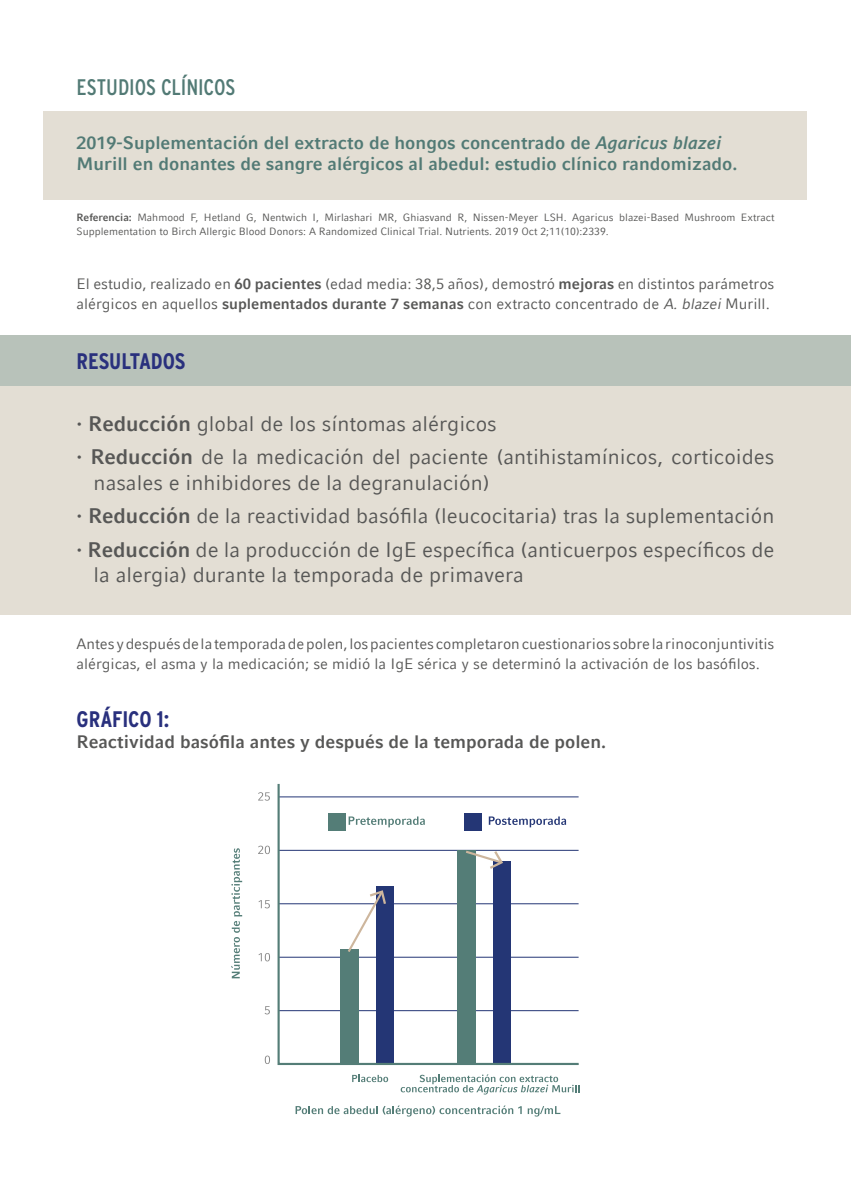
<style>
.page{position:relative;width:851px;height:1191px;background:#fff}
.page>*{position:absolute;margin:0;border:0;box-sizing:border-box;transform-origin:0 0}
.t1{font:700 22.5px "Interstate Condensed";letter-spacing:-.005em;color:#29307d}
.t2{font:22.5px "Interstate Condensed";letter-spacing:-.005em;color:#527a75}
.t3{font:21px/33.8px "Compatil Fact LT Com";color:#575756}
.t4{font:700 18px/21px "Compatil Fact LT";color:#527a75}
.t5{font:700 18px "Compatil Fact LT";color:#575756}
.t6{font:15px/19.5px "Compatil Fact LT Com";color:#575756}
.t7{font:10.5px/13.5px "Compatil Fact LT Com";color:#575756}
.s1{font-family:"Compatil Fact LT Com";font-style:italic}
.s2{font-family:"Compatil Fact LT";font-weight:700}
.s3{font-family:"Compatil Fact LT";font-style:italic}
</style>
<div class="page">
<div style="left:44px;top:111px;width:762px;height:89px;background:#e3ded4"></div>
<div style="left:0;top:336px;width:850px;height:50px;background:#b8c2ba"></div>
<div style="left:0;top:386px;width:850px;height:228px;background:#e3ded4"></div>
<svg style="left:277px;top:783px;width:302px;height:282px"></svg>
<svg style="left:265px;top:1055px;width:5px;height:9px"></svg>
<svg style="left:352px;top:1074px;width:36px;height:8px"></svg>
<svg style="left:400px;top:1074px;width:179px;height:20px"></svg>
<svg style="left:348px;top:816px;width:77px;height:11px"></svg>
<svg style="left:488px;top:816px;width:78px;height:11px"></svg>
<svg style="left:264px;top:1006px;width:6px;height:8px"></svg>
<svg style="left:258px;top:953px;width:12px;height:8px"></svg>
<svg style="left:258px;top:900px;width:12px;height:8px"></svg>
<svg style="left:258px;top:845px;width:12px;height:9px"></svg>
<svg style="left:258px;top:792px;width:12px;height:8px"></svg>
<svg style="left:295px;top:1105px;width:226px;height:11px"></svg>
<svg style="left:527px;top:1106px;width:33px;height:10px"></svg>
<svg style="left:231px;top:848px;width:11px;height:130px"></svg>
<div style="left:328px;top:813px;width:17px;height:17px;background:#547d77"></div>
<div style="left:464px;top:813px;width:18px;height:17px;background:#243675"></div>
<svg style="left:345px;top:889px;width:41px;height:65px"></svg>
<svg style="left:463px;top:849px;width:40px;height:20px"></svg>
<h1 class="t2" style="left:77px;top:74px;width:160px">ESTUDIOS CLÍNICOS</h1>
<p class="t4" style="left:77px;top:132px;width:662px">2019-Suplementación del extracto de hongos concentrado de <span class="s1">Agaricus blazei<br></span>Murill en donantes de sangre alérgicos al abedul: estudio clínico randomizado.</p>
<p class="t7" style="left:77px;top:211px;width:699px"><span class="s2">Referencia:</span> Mahmood F, Hetland G, Nentwich I, Mirlashari MR, Ghiasvand R, Nissen-Meyer LSH. Agaricus blazei-Based Mushroom Extract<br>Supplementation to Birch Allergic Blood Donors: A Randomized Clinical Trial. Nutrients. 2019 Oct 2;11(10):2339.</p>
<p class="t6" style="left:77px;top:274px;width:699px">El estudio, realizado en <span class="s2">60 pacientes</span> (edad media: 38,5 años), demostró <span class="s2">mejoras</span> en distintos parámetros alérgicos en aquellos <span class="s2">suplementados durante 7 semanas</span> con extracto concentrado de <span class="s3">A. blazei</span> Murill.</p>
<h1 class="t1" style="left:77px;top:349px;width:110px">RESULTADOS</h1>
<h2 class="t3" style="left:77px;top:406px;width:699px"><span class="s2">· Reducción</span> global de los síntomas alérgicos<br><span class="s2">· Reducción</span> de la medicación del paciente (antihistamínicos, corticoides</h2>
<h2 class="t3" style="left:77px;top:465px;width:699px;text-indent:17px">nasales e inhibidores de la degranulación)<br><span class="s2">· Reducción</span> de la reactividad basófila (leucocitaria) tras la suplementación <span class="s2">· Reducción</span> de la producción de IgE específica (anticuerpos específicos de</h2>
<h2 class="t3" style="left:94px;top:558px;width:432px">la alergia) durante la temporada de primavera</h2>
<p class="t6" style="left:77px;top:634px;width:699px">Antes y después de la temporada de polen, los pacientes completaron cuestionarios sobre la rinoconjuntivitis alérgicas, el asma y la medicación; se midió la IgE sérica y se determinó la activación de los basófilos.</p>
<h1 class="t1" style="left:77px;top:706px;width:94px">GRÁFICO 1:</h1>
<p class="t5" style="left:77px;top:731px;width:531px">Reactividad basófila antes y después de la temporada de polen.</p>
</div>
